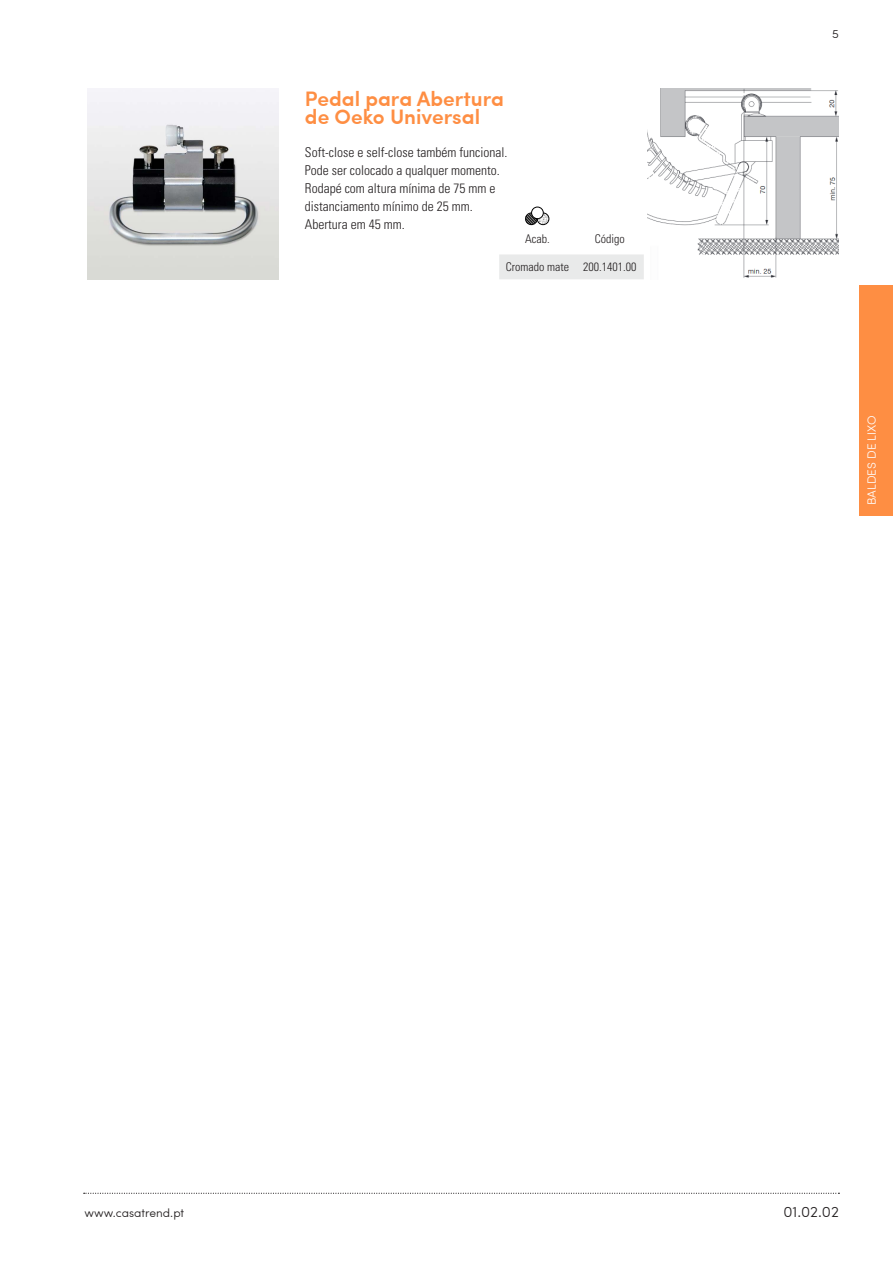
<style>
.page{position:relative;width:893px;height:1263px;background:#fff}
.page>*{position:absolute;margin:0;border:0;box-sizing:border-box;transform-origin:0 0}
.t1{font:600 21px "Sofia Pro";color:#fe8e43}
.t2{font:300 15px "Sofia Pro";color:#231f20}
.t3{font:300 condensed 13.5px/18px "Univers LT Std";color:#231f20}
.Tabela{font:300 condensed 12px "Univers LT Std";color:#231f20}
.t4{font:300 12px "Sofia Pro";color:#231f20}
.t5{font:300 12px "Sofia Pro";color:#fff}
</style>
<div class="page">
<svg style="left:84px;top:1193px;width:755px;height:1px"></svg>
<div style="left:859px;top:285px;width:34px;height:231px;background:#fe8e43"></div>
<img style="left:87px;top:88px;width:192px;height:191px">
<img style="left:648px;top:88px;width:191px;height:190px">
<div style="left:499px;top:254px;width:145px;height:25px;background:#e9eaea"></div>
<svg style="left:525px;top:207px;width:24px;height:18px"></svg>
<p class="t1" style="left:305px;top:83px;width:201px">Pedal para Abertura</p>
<p class="t1" style="left:305px;top:101px;width:177px">de Oeko Universal</p>
<p class="t3" style="left:305px;top:143px;width:204px">Soft-close e self-close também funcional.</p>
<p class="t3" style="left:305px;top:161px;width:196px">Pode ser colocado a qualquer momento.</p>
<p class="t3" style="left:305px;top:179px;width:192px">Rodapé com altura mínima de 75 mm e distanciamento mínimo de 25 mm.</p>
<p class="t3" style="left:305px;top:215px;width:101px">Abertura em 45 mm.</p>
<p class="Tabela" style="left:525px;top:232px;width:26px">Acab.</p>
<p class="Tabela" style="left:595px;top:232px;width:31px">Código</p>
<p class="Tabela" style="left:506px;top:260px;width:65px">Cromado mate</p>
<p class="Tabela" style="left:583px;top:260px;width:55px">200.1401.00</p>
<p class="t4" style="left:832px;top:25px;width:8px">5</p>
<p class="t5" style="left:863px;top:505px;width:92px;rotate:-90deg">BALDES DE LIXO</p>
<p class="t4" style="left:84px;top:1204px;width:101px">www.casatrend.pt</p>
<p class="t2" style="left:783px;top:1201px;width:57px">01.02.02</p>
</div>
